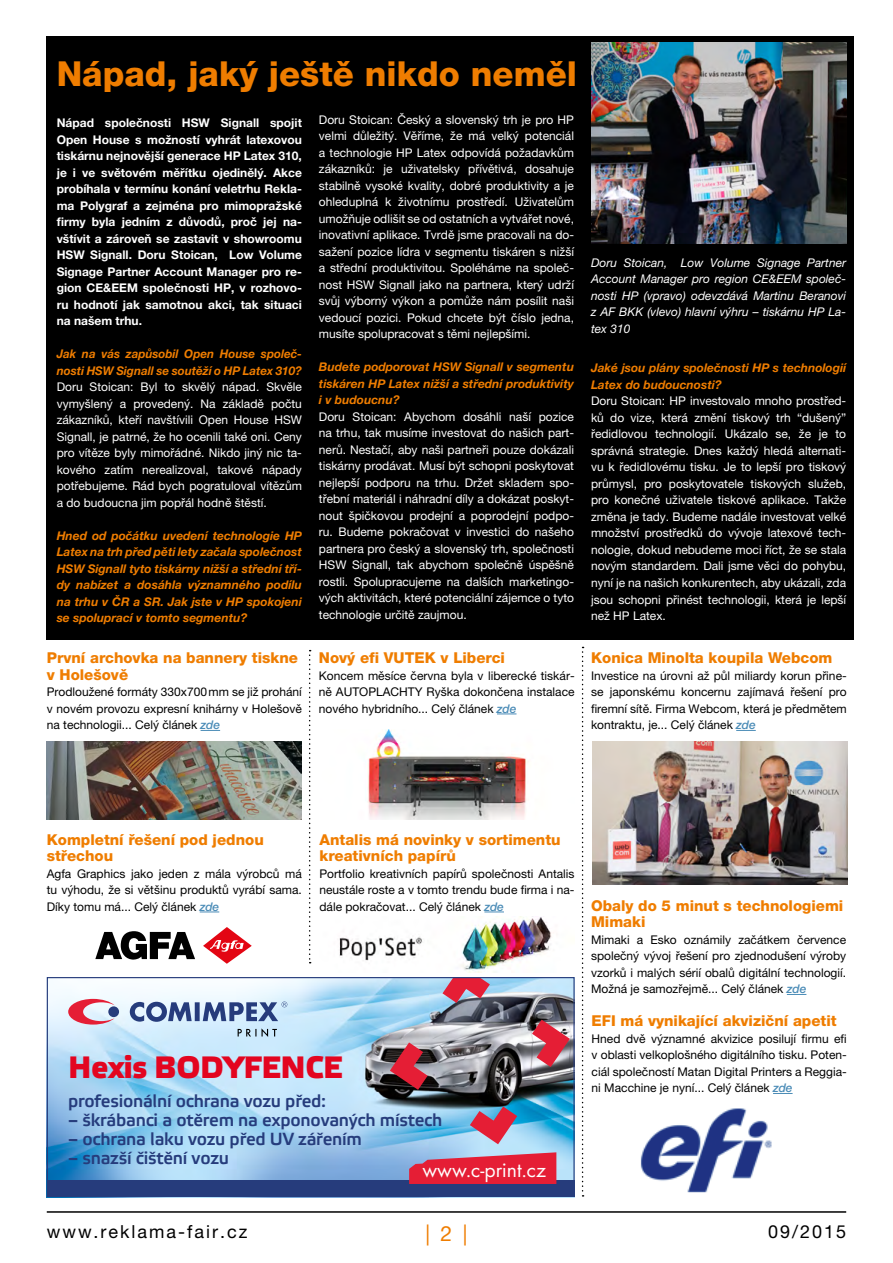
<style>
.page{position:relative;width:893px;height:1263px;background:#fff}
.page>*{position:absolute;margin:0;border:0;box-sizing:border-box;transform-origin:0 0}
.t1{font:800 34.5px "Helvetica Neue LT Pro";color:#ef7d00}
.t2{font:700 30.9px "Elektra Medium Pro";letter-spacing:-.015em;color:#e30520}
.t3{font:21.75px "Futura TOT";color:#fff}
.t4{font:21px "Helvetica Neue LT Pro";color:#ef7d00}
.t5{font:18px "Helvetica Neue LT Pro";letter-spacing:.11em;color:#000}
.t6{font:700 17.55px "Elektra Light Pro";letter-spacing:-.015em;color:#263c7c}
.t7{font:800 15px/16.5px "Helvetica Neue LT Pro";color:#ef7d00}
.t8{font:12px/16.5px "Helvetica Neue LT Pro";color:#fff;text-align:justify}
.t9{font:12px/16.5px "Helvetica Neue LT Pro";color:#000;text-align:justify}
.t10{font:700 12px/16.5px "Helvetica Neue LT Pro";color:#fff;text-align:justify}
.t11{font:italic 700 12px/16.5px "Helvetica Neue LT Pro";color:#ef7d00}
.t12{font:italic 12px/16.5px "Helvetica Neue LT Pro";color:#fff;text-align:justify}
.s1{font-weight:500;font-style:italic;color:#4b8cb7}
</style>
<div class="page">
<hr style="left:47px;top:1211px;width:799px;height:2px;background:#000">
<div style="left:47px;top:36px;width:807px;height:603px;background:#000"></div>
<img style="left:591px;top:43px;width:256px;height:201px">
<img style="left:49px;top:979px;width:524px;height:201px">
<div style="left:47px;top:1180px;width:528px;height:17px;background:#263c7c"></div>
<svg style="left:68px;top:999px;width:47px;height:25px"></svg>
<div style="left:108px;top:1006px;width:11px;height:11px;background:#263c7c;border-radius:50%"></div>
<svg style="left:130px;top:1001px;width:157px;height:21px;background:#8599be"></svg>
<svg style="left:238px;top:1028px;width:39px;height:9px"></svg>
<svg style="left:409px;top:1152px;width:147px;height:32px;background:#da3952"></svg>
<svg style="left:442px;top:979px;width:48px;height:24px"></svg>
<svg style="left:532px;top:1020px;width:38px;height:47px;background:#bf5f6d"></svg>
<svg style="left:390px;top:1042px;width:38px;height:48px;background:#983845"></svg>
<svg style="left:470px;top:1106px;width:47px;height:38px;background:#b47590"></svg>
<div style="left:47px;top:977px;width:528px;height:220px;border:1px solid #263c7c"></div>
<svg style="left:201px;top:730px;width:19px;height:1px"></svg>
<img style="left:47px;top:741px;width:255px;height:78px">
<svg style="left:200px;top:912px;width:19px;height:1px"></svg>
<svg style="left:95px;top:931px;width:100px;height:28px"></svg>
<svg style="left:203px;top:927px;width:49px;height:37px"></svg>
<svg style="left:497px;top:714px;width:19px;height:1px"></svg>
<img style="left:368px;top:729px;width:161px;height:90px">
<svg style="left:484px;top:912px;width:20px;height:1px"></svg>
<img style="left:339px;top:916px;width:213px;height:56px">
<svg style="left:736px;top:730px;width:20px;height:1px"></svg>
<img style="left:592px;top:741px;width:255px;height:144px">
<svg style="left:787px;top:994px;width:19px;height:1px"></svg>
<svg style="left:773px;top:1093px;width:20px;height:1px"></svg>
<img style="left:640px;top:1108px;width:132px;height:85px">
<svg style="left:309px;top:650px;width:2px;height:313px"></svg>
<svg style="left:582px;top:647px;width:2px;height:549px"></svg>
<h1 class="t1" style="left:57px;top:53px;width:522px">Nápad, jaký ještě nikdo neměl</h1>
<p class="t10" style="left:57px;top:114px;width:247px">Nápad společnosti HSW Signall spojit Open House s možností vyhrát latexovou tiskárnu nejnovější generace HP Latex 310, je i ve světovém měřítku ojedinělý. Akce probíhala v termínu konání veletrhu Rekla&shy;ma Polygraf a zejména pro mimopražské firmy byla jedním z důvodů, proč jej na&shy;vštívit a zároveň se zastavit v showroomu HSW Signall. Doru Stoican, Low Volume Signage Partner Account Manager pro re&shy;gion CE&amp;EEM společnosti HP, v rozhovo&shy;ru hodnotí jak samotnou akci, tak situaci na našem trhu.</p>
<p class="t11" style="left:57px;top:345px;width:247px">Jak na vás zapůsobil Open House společ&shy;nosti HSW Signall se soutěží o HP Latex 310?</p>
<p class="t8" style="left:57px;top:379px;width:247px">Doru Stoican: Byl to skvělý nápad. Skvěle vymyšlený a provedený. Na základě počtu zákazníků, kteří navštívili Open House HSW Signall, je patrné, že ho ocenili také oni. Ceny pro vítěze byly mimořádné. Nikdo jiný nic ta&shy;kového zatím nerealizoval, takové nápady potřebujeme. Rád bych pogratuloval vítězům a do budoucna jim popřál hodně štěstí.</p>
<p class="t11" style="left:57px;top:527px;width:247px;text-align:justify">Hned od počátku uvedení technologie HP Latex na trh před pěti lety začala společnost HSW Signall tyto tiskárny nižší a střední tří&shy;dy nabízet a dosáhla významného podílu na trhu v ČR a SR. Jak jste v HP spokojeni se spoluprací v tomto segmentu?</p>
<p class="t8" style="left:319px;top:111px;width:257px">Doru Stoican: Český a slovenský trh je pro HP velmi důležitý. Věříme, že má velký potenciál a technologie HP Latex odpovídá požadavkům zákazníků: je uživatelsky přívětivá, dosahuje stabilně vysoké kvality, dobré produktivity a je ohleduplná k životnímu prostředí. Uživatelům umožňuje odlišit se od ostatních a vytvářet nové, inovativní aplikace. Tvrdě jsme pracovali na do&shy;sažení pozice lídra v segmentu tiskáren s nižší a střední produktivitou. Spoléháme na společ&shy;nost HSW Signall jako na partnera, který udrží svůj výborný výkon a pomůže nám posílit naši vedoucí pozici. Pokud chcete být číslo jedna, musíte spolupracovat s těmi nejlepšími.</p>
<p class="t11" style="left:319px;top:359px;width:257px;text-align:justify">Budete podporovat HSW Signall v segmentu tiskáren HP Latex nižší a střední produktivity i v budoucnu?</p>
<p class="t8" style="left:319px;top:408px;width:257px">Doru Stoican: Abychom dosáhli naší pozice na trhu, tak musíme investovat do našich part&shy;nerů. Nestačí, aby naši partneři pouze dokázali tiskárny prodávat. Musí být schopni poskytovat nejlepší podporu na trhu. Držet skladem spo&shy;třební materiál i náhradní díly a dokázat poskyt&shy;nout špičkovou prodejní a poprodejní podpo&shy;ru. Budeme pokračovat v investici do našeho partnera pro český a slovenský trh, společnosti HSW Signall, tak abychom společně úspěšně rostli. Spolupracujeme na dalších marketingo&shy;vých aktivitách, které potenciální zájemce o tyto technologie určitě zaujmou.</p>
<p class="t7" style="left:47px;top:650px;width:253px">První archovka na bannery tiskne v Holešově</p>
<p class="t9" style="left:47px;top:683px;width:257px">Prodloužené formáty 330x700mm se již prohání v novém provozu expresní knihárny v Holešově na technologii... Celý článek <span class="s1">zde</span></p>
<p class="t7" style="left:319px;top:650px;width:188px">Nový efi VUTEK v Liberci</p>
<p class="t9" style="left:319px;top:667px;width:257px">Koncem měsíce června byla v liberecké tiskár&shy;ně AUTOPLACHTY Ryška dokončena instalace nového hybridního... Celý článek <span class="s1">zde</span></p>
<p class="t12" style="left:591px;top:254px;width:257px">Doru Stoican, Low Volume Signage Partner Account Manager pro region CE&amp;EEM společ&shy;nosti HP (vpravo) odevzdává Martinu Beranovi z AF BKK (vlevo) hlavní výhru – tiskárnu HP La&shy;tex 310</p>
<p class="t11" style="left:591px;top:360px;width:257px">Jaké jsou plány společnosti HP s technologií<br>Latex do budoucnosti?</p>
<p class="t8" style="left:591px;top:393px;width:257px">Doru Stoican: HP investovalo mnoho prostřed&shy;ků do vize, která změní tiskový trh “dušený” ředidlovou technologií. Ukázalo se, že je to správná strategie. Dnes každý hledá alternati&shy;vu k ředidlovému tisku. Je to lepší pro tiskový průmysl, pro poskytovatele tiskových služeb, pro konečné uživatele tiskové aplikace. Takže změna je tady. Budeme nadále investovat velké množství prostředků do vývoje latexové tech&shy;nologie, dokud nebudeme moci říct, že se stala novým standardem. Dali jsme věci do pohybu, nyní je na našich konkurentech, aby ukázali, zda jsou schopni přinést technologii, která je lepší než HP Latex.</p>
<p class="t7" style="left:591px;top:650px;width:243px">Konica Minolta koupila Webcom</p>
<p class="t9" style="left:591px;top:667px;width:257px">Investice na úrovni až půl miliardy korun přine&shy;se japonskému koncernu zajímavá řešení pro firemní sítě. Firma Webcom, která je předmětem kontraktu, je... Celý článek <span class="s1">zde</span></p>
<p class="t7" style="left:47px;top:831px;width:218px">Kompletní řešení pod jednou střechou</p>
<p class="t9" style="left:47px;top:865px;width:257px">Agfa Graphics jako jeden z mála výrobců má tu výhodu, že si většinu produktů vyrábí sama.<br>Díky tomu má... Celý článek <span class="s1">zde</span></p>
<p class="t7" style="left:319px;top:831px;width:243px">Antalis má novinky v sortimentu kreativních papírů</p>
<p class="t9" style="left:319px;top:865px;width:257px">Portfolio kreativních papírů společnosti Antalis neustále roste a v tomto trendu bude firma i na&shy;dále pokračovat... Celý článek <span class="s1">zde</span></p>
<h2 class="t2" style="left:68px;top:1050px;width:276px">Hexis BODYFENCE</h2>
<h3 class="t6" style="left:68px;top:1092px;width:260px">profesionální ochrana vozu před:</h3>
<h3 class="t6" style="left:68px;top:1111px;width:376px">– škrábanci a otěrem na exponovaných místech</h3>
<h3 class="t6" style="left:68px;top:1130px;width:295px">– ochrana laku vozu před UV zářením</h3>
<h3 class="t6" style="left:68px;top:1148px;width:163px">– snazší čištění vozu</h3>
<h3 class="t3" style="left:422px;top:1157px;width:125px">www.c-print.cz</h3>
<p class="t7" style="left:591px;top:897px;width:254px">Obaly do 5 minut s technologiemi<br>Mimaki</p>
<p class="t9" style="left:591px;top:931px;width:257px">Mimaki a Esko oznámily začátkem července společný vývoj řešení pro zjednodušení výroby vzorků i malých sérií obalů digitální technologií.<br>Možná je samozřejmě... Celý článek <span class="s1">zde</span></p>
<p class="t7" style="left:592px;top:1013px;width:247px">EFI má vynikající akviziční apetit</p>
<p class="t9" style="left:592px;top:1030px;width:257px">Hned dvě významné akvizice posilují firmu efi v oblasti velkoplošného digitálního tisku. Poten&shy;ciál společností Matan Digital Printers a Reggia&shy;ni Macchine je nyní... Celý článek <span class="s1">zde</span></p>
<h3 class="t5" style="left:47px;top:1221px;width:202px">www.reklama-fair.cz</h3>
<h3 class="t4" style="left:425px;top:1220px;width:43px">| 2 |</h3>
<h3 class="t5" style="left:768px;top:1221px;width:79px">09/2015</h3>
</div>
